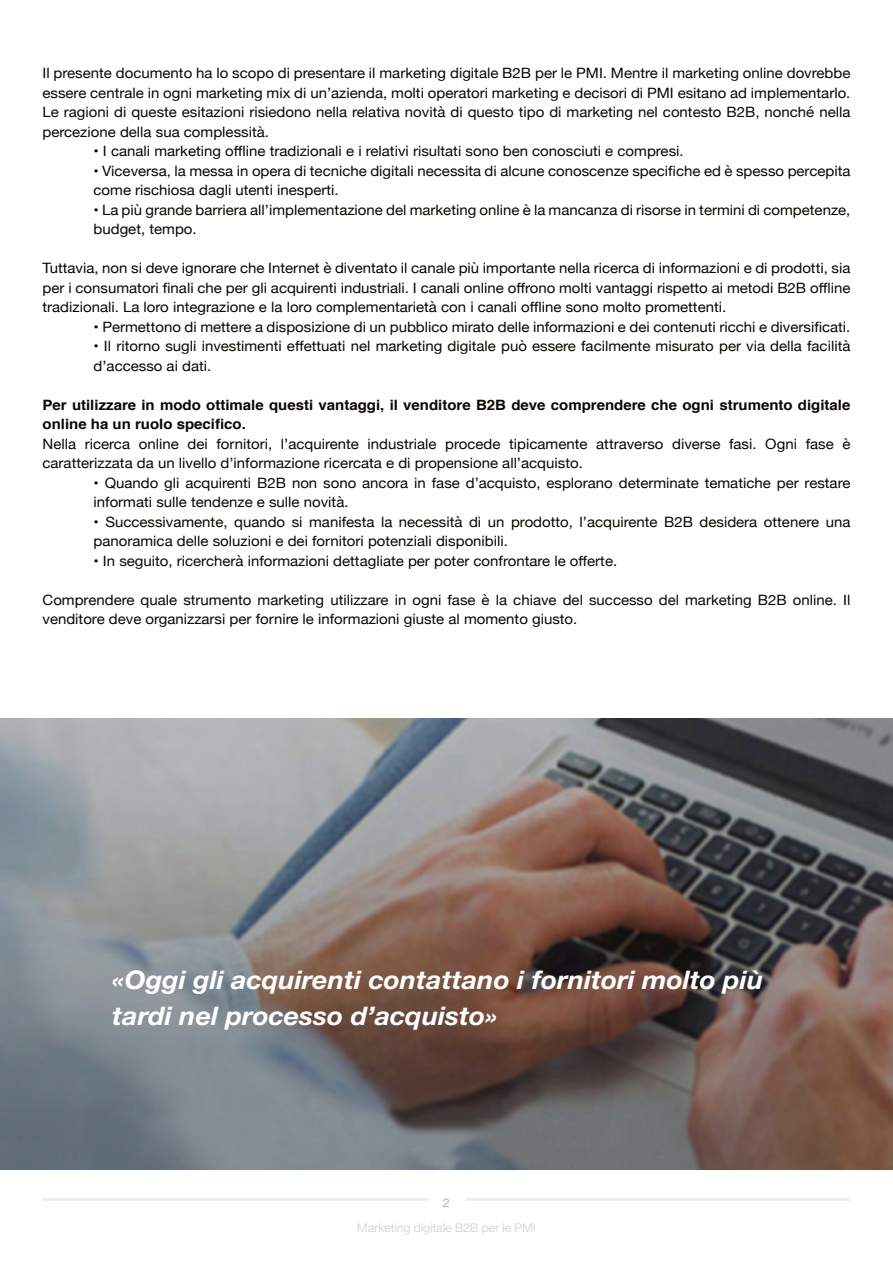
<style>
.page{position:relative;width:893px;height:1263px;background:#fff}
.page>*{position:absolute;margin:0;border:0;box-sizing:border-box;transform-origin:0 0}
.t1{font:italic 700 25.65px/36px "Helvetica Neue";color:#fff;scale:1.05 1}
.t2{font:14.25px/19.5px "Helvetica Neue";color:#0b0700;scale:1.05 1}
.t3{font:700 14.25px/19.5px "Helvetica";color:#0b0700;scale:1.05 1}
.t4{font:12.15px "Helvetica Neue";letter-spacing:-.03em;color:#dadada;scale:1.05 1}
.t5{font:12.15px "Helvetica Neue";color:#b3b2b2;scale:1.05 1}
</style>
<div class="page">
<hr style="left:43px;top:1198px;width:807px;height:3px;background:#eee">
<div style="left:428px;top:1190px;width:37px;height:19px;background:#fff"></div>
<img style="left:0;top:719px;width:893px;height:450px">
<p class="t2" style="left:43px;top:64px;width:771px;text-align:justify">Il presente documento ha lo scopo di presentare il marketing digitale B2B per le PMI. Mentre il marketing online dovrebbe essere centrale in ogni marketing mix di un’azienda, molti operatori marketing e decisori di PMI esitano ad implementarlo.<br>Le ragioni di queste esitazioni risiedono nella relativa novità di questo tipo di marketing nel contesto B2B, nonché nella percezione della sua complessità.</p>
<p class="t2" style="left:94px;top:142px;width:563px">• I canali marketing offline tradizionali e i relativi risultati sono ben conosciuti e compresi.</p>
<p class="t2" style="left:94px;top:162px;width:722px">• Viceversa, la messa in opera di tecniche digitali necessita di alcune conoscenze specifiche ed è spesso percepita come rischiosa dagli utenti inesperti.</p>
<p class="t2" style="left:94px;top:201px;width:722px">• La più grande barriera all’implementazione del marketing online è la mancanza di risorse in termini di competenze, budget, tempo.</p>
<p class="t2" style="left:43px;top:259px;width:771px;text-align:justify">Tuttavia, non si deve ignorare che Internet è diventato il canale più importante nella ricerca di informazioni e di prodotti, sia per i consumatori finali che per gli acquirenti industriali. I canali online offrono molti vantaggi rispetto ai metodi B2B offline tradizionali. La loro integrazione e la loro complementarietà con i canali offline sono molto promettenti.</p>
<p class="t2" style="left:94px;top:317px;width:722px">• Permettono di mettere a disposizione di un pubblico mirato delle informazioni e dei contenuti ricchi e diversificati.</p>
<p class="t2" style="left:94px;top:337px;width:722px">• Il ritorno sugli investimenti effettuati nel marketing digitale può essere facilmente misurato per via della facilità d’accesso ai dati.</p>
<p class="t3" style="left:43px;top:395px;width:771px">Per utilizzare in modo ottimale questi vantaggi, il venditore B2B deve comprendere che ogni strumento digitale online ha un ruolo specifico.</p>
<p class="t2" style="left:43px;top:434px;width:771px">Nella ricerca online dei fornitori, l’acquirente industriale procede tipicamente attraverso diverse fasi. Ogni fase è caratterizzata da un livello d’informazione ricercata e di propensione all’acquisto.</p>
<p class="t2" style="left:94px;top:473px;width:722px">• Quando gli acquirenti B2B non sono ancora in fase d’acquisto, esplorano determinate tematiche per restare informati sulle tendenze e sulle novità.</p>
<p class="t2" style="left:94px;top:512px;width:722px">• Successivamente, quando si manifesta la necessità di un prodotto, l’acquirente B2B desidera ottenere una panoramica delle soluzioni e dei fornitori potenziali disponibili.</p>
<p class="t2" style="left:94px;top:551px;width:500px">• In seguito, ricercherà informazioni dettagliate per poter confrontare le offerte.</p>
<p class="t2" style="left:43px;top:590px;width:771px">Comprendere quale strumento marketing utilizzare in ogni fase è la chiave del successo del marketing B2B online. Il venditore deve organizzarsi per fornire le informazioni giuste al momento giusto.</p>
<h1 class="t1" style="left:112px;top:961px;width:621px">«Oggi gli acquirenti contattano i fornitori molto più tardi nel processo d’acquisto»</h1>
<p class="t5" style="left:443px;top:1193px;width:8px">2</p>
<p class="t4" style="left:357px;top:1219px;width:172px">Marketing digitale B2B per le PMI</p>
</div>
